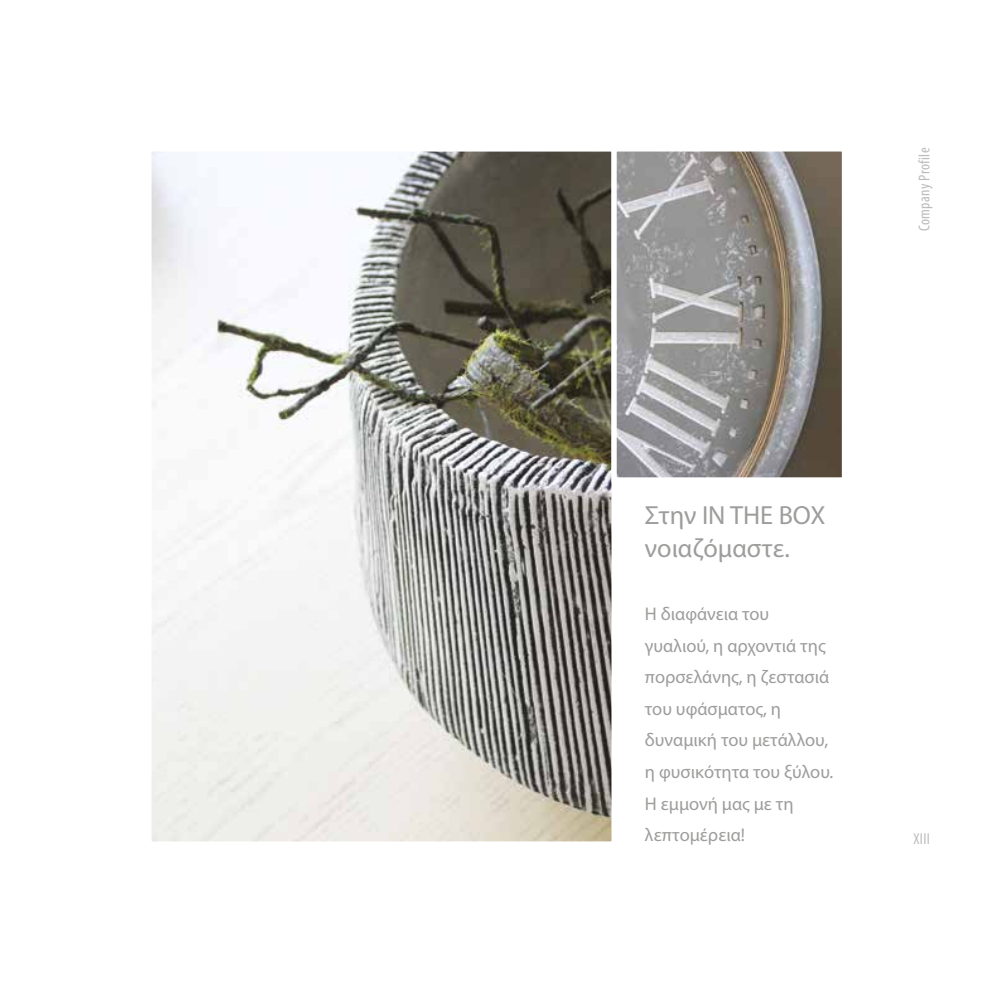
<style>
.page{position:relative;width:993px;height:993px;background:#fff}
.page>*{position:absolute;margin:0;border:0;box-sizing:border-box;transform-origin:0 0}
.t1{font:26.25px/33.6px "Myriad Pro";color:#9d9d9c}
.t2{font:18.38px/31.5px "Myriad Pro";color:#9d9d9c}
.t3{font:condensed 15.75px "Myriad Pro";letter-spacing:.02em;color:#bcbcbc}
</style>
<div class="page">
<img style="left:152px;top:152px;width:458px;height:688px">
<div style="left:146px;top:146px;width:470px;height:700px;border:5px solid #fff"></div>
<img style="left:617px;top:152px;width:223px;height:324px">
<div style="left:611px;top:146px;width:235px;height:336px;border:5px solid #fff"></div>
<p class="t3" style="left:914px;top:231px;width:85px;rotate:-90deg">Company Profile</p>
<h1 class="t1" style="left:644px;top:497px;width:182px">Στην IN THE BOX νοιαζόμαστε.</h1>
<p class="t2" style="left:644px;top:598px;width:190px">Η διαφάνεια του γυαλιού, η αρχοντιά της πορσελάνης, η ζεστασιά του υφάσματος, η δυναμική του μετάλλου, η φυσικότητα του ξύλου.<br>Η εμμονή μας με τη λεπτομέρεια!</p>
<p class="t3" style="left:913px;top:829px;width:18px">XIII</p>
</div>
